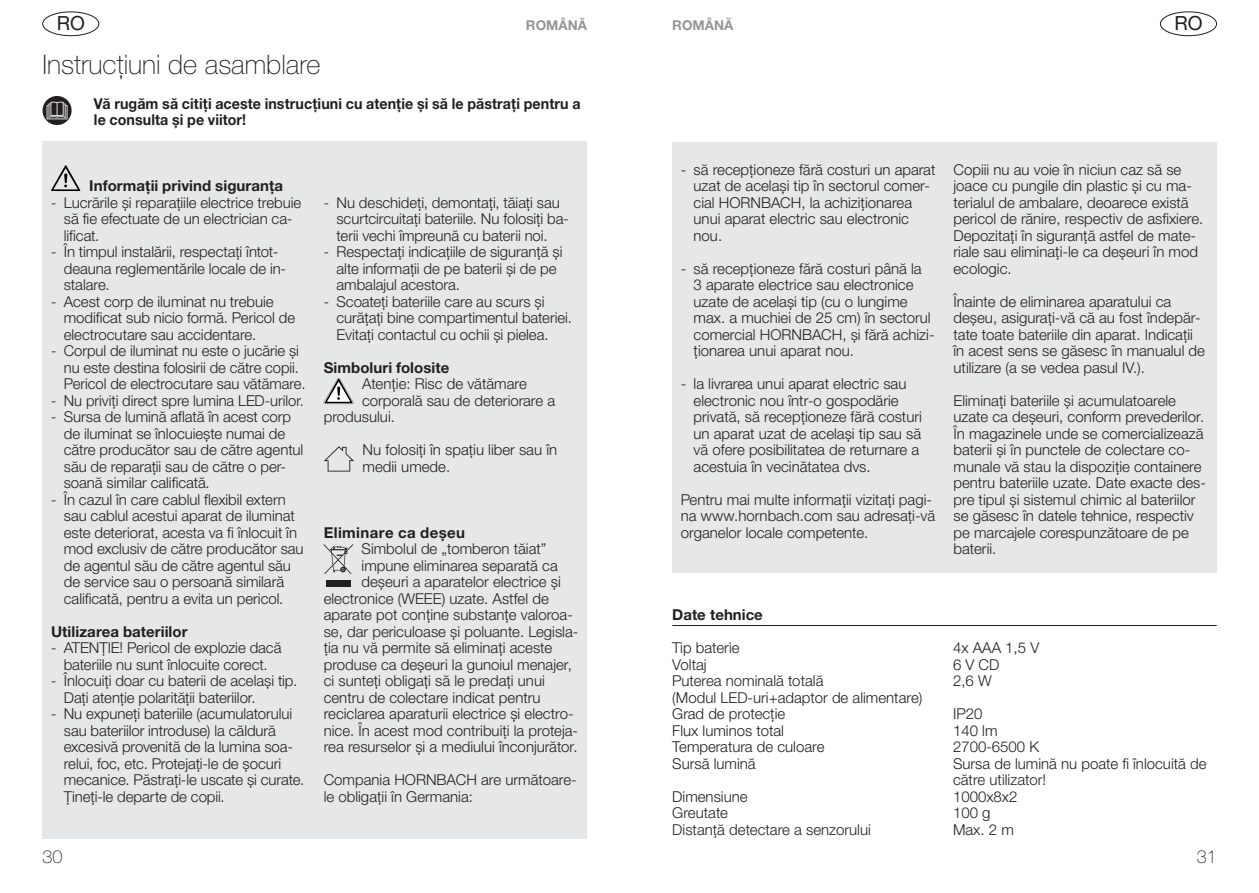
<style>
.page{position:relative;width:1259px;height:893px;background:#fff}
.page>*{position:absolute;margin:0;border:0;box-sizing:border-box;transform-origin:0 0}
.t1{font:100 27px "Helvetica Neue LTW1 G";color:#231f20}
.t2{font:19.5px "Helvetica Neue LTW1 G";color:#231f20}
.t3{font:100 18px "Helvetica Neue LTW1 G";color:#231f20}
.t4{font:300 15px/16.5px "Helvetica Neue LTW1 G";color:#231f20}
.t5{font:300 15px/16.5px "Helvetica Neue LTW1 G";color:#231f20;scale:.95 1}
.t6{font:700 15px/16.5px "Helvetica Neue LTW1 G";letter-spacing:.005em;color:#231f20;scale:.95 1}
.t7{font:700 15px "Helvetica Neue LTW1 G";letter-spacing:.005em;color:#231f20}
.t8{font:700 15px "Helvetica Neue LTW1 G";letter-spacing:.025em;color:#231f20}
.t9{font:700 13.5px "Helvetica Neue LTW1 G";color:#939598}
</style>
<div class="page">
<div style="left:43px;top:12px;width:56px;height:24px;border:1px solid #231f20;border-radius:50%"></div>
<div style="left:43px;top:142px;width:544px;height:697px;background:#e6e7e9"></div>
<svg style="left:51px;top:165px;width:29px;height:26px"></svg>
<svg style="left:324px;top:378px;width:29px;height:27px"></svg>
<svg style="left:324px;top:446px;width:30px;height:26px"></svg>
<svg style="left:324px;top:544px;width:29px;height:30px"></svg>
<div style="left:326px;top:581px;width:25px;height:6px;background:#231f20"></div>
<svg style="left:43px;top:96px;width:29px;height:29px"></svg>
<svg style="left:47px;top:102px;width:20px;height:17px"></svg>
<div style="left:1160px;top:12px;width:56px;height:24px;border:1px solid #231f20;border-radius:50%"></div>
<div style="left:672px;top:142px;width:544px;height:430px;background:#e6e7e9"></div>
<hr style="left:672px;top:625px;width:544px;height:1px;background:#231f20">
<p class="t2" style="left:57px;top:11px;width:30px">RO</p>
<p class="t9" style="left:526px;top:17px;width:62px">ROMÂNĂ</p>
<p class="t1" style="left:43px;top:49px;width:279px">Instrucțiuni de asamblare</p>
<p class="t6" style="left:94px;top:95px;width:513px">Vă rugăm să citiți aceste instrucțiuni cu atenție și să le păstrați pentru a le consulta și pe viitor!</p>
<p class="t7" style="left:89px;top:176px;width:195px">Informații privind siguranța</p>
<p class="t5" style="left:64px;top:194px;width:251px;text-indent:-13px">- Lucrările și reparațiile electrice trebuie să fie efectuate de un electrician ca&shy;lificat.</p>
<p class="t5" style="left:64px;top:243px;width:236px;text-indent:-13px">- În timpul instalării, respectați întot&shy;deauna reglementările locale de in&shy;stalare.</p>
<p class="t5" style="left:64px;top:293px;width:245px;text-indent:-13px">- Acest corp de iluminat nu trebuie modificat sub nicio formă. Pericol de electrocutare sau accidentare.</p>
<p class="t5" style="left:64px;top:342px;width:256px;text-indent:-13px">- Corpul de iluminat nu este o jucărie și nu este destina folosirii de către copii.<br>Pericol de electrocutare sau vătămare.</p>
<p class="t5" style="left:51px;top:392px;width:268px">- Nu priviți direct spre lumina LED-urilor.</p>
<p class="t5" style="left:64px;top:408px;width:254px;text-indent:-13px">- Sursa de lumină aflată în acest corp de iluminat se înlocuiește numai de către producător sau de către agentul său de reparaţii sau de către o per&shy;soană similar calificată.</p>
<p class="t5" style="left:64px;top:491px;width:254px;text-indent:-13px">- În cazul în care cablul flexibil extern sau cablul acestui aparat de iluminat este deteriorat, acesta va fi înlocuit în mod exclusiv de către producător sau de agentul său de către agentul său de service sau o persoană similară calificată, pentru a evita un pericol.</p>
<p class="t7" style="left:51px;top:622px;width:138px">Utilizarea bateriilor</p>
<p class="t5" style="left:51px;top:639px;width:244px;text-align:center">- ATENȚIE! Pericol de explozie dacă bateriile nu sunt înlocuite corect.</p>
<p class="t5" style="left:64px;top:672px;width:247px;text-indent:-13px">- Înlocuiți doar cu baterii de același tip.<br>Dați atenție polarității bateriilor.</p>
<p class="t5" style="left:64px;top:705px;width:255px;text-indent:-13px">- Nu expuneți bateriile (acumulatorului sau bateriilor introduse) la căldură excesivă provenită de la lumina soa&shy;relui, foc, etc. Protejați-le de șocuri mecanice. Păstrați-le uscate și curate.<br>Țineți-le departe de copii.</p>
<p class="t3" style="left:43px;top:846px;width:22px">30</p>
<p class="t5" style="left:336px;top:194px;width:246px;text-indent:-13px">- Nu deschideți, demontați, tăiați sau scurtcircuitați bateriile. Nu folosiți ba&shy;terii vechi împreună cu baterii noi.</p>
<p class="t5" style="left:336px;top:243px;width:239px;text-indent:-13px">- Respectați indicațiile de siguranță și alte informații de pe baterii și de pe ambalajul acestora.</p>
<p class="t5" style="left:336px;top:293px;width:249px;text-indent:-13px">- Scoateți bateriile care au scurs și curățați bine compartimentul bateriei.<br>Evitați contactul cu ochii și pielea.</p>
<p class="t7" style="left:324px;top:358px;width:127px">Simboluri folosite</p>
<p class="t4" style="left:362px;top:375px;width:166px">Atenție: Risc de vătămare</p>
<p class="t4" style="left:362px;top:392px;width:195px">corporală sau de deteriorare a</p>
<p class="t4" style="left:324px;top:408px;width:73px">produsului.</p>
<p class="t4" style="left:363px;top:441px;width:196px">Nu folosiți în spațiu liber sau în medii umede.</p>
<p class="t8" style="left:324px;top:523px;width:143px">Eliminare ca deșeu</p>
<p class="t4" style="left:361px;top:540px;width:186px">Simbolul de „tomberon tăiat”</p>
<p class="t4" style="left:361px;top:557px;width:198px">impune eliminarea separată ca</p>
<p class="t4" style="left:361px;top:573px;width:201px">deșeuri a aparatelor electrice și</p>
<p class="t4" style="left:324px;top:590px;width:226px">electronice (WEEE) uzate. Astfel de</p>
<p class="t4" style="left:324px;top:606px;width:251px">aparate pot conține substanțe valoroa-</p>
<p class="t4" style="left:324px;top:623px;width:256px">se, dar periculoase și poluante. Legisla-</p>
<p class="t4" style="left:324px;top:639px;width:230px">ția nu vă permite să eliminați aceste</p>
<p class="t4" style="left:324px;top:656px;width:250px">produse ca deșeuri la gunoiul menajer,</p>
<p class="t4" style="left:324px;top:672px;width:223px">ci sunteți obligați să le predați unui</p>
<p class="t4" style="left:324px;top:689px;width:218px">centru de colectare indicat pentru</p>
<p class="t4" style="left:324px;top:705px;width:251px">reciclarea aparaturii electrice și electro-</p>
<p class="t4" style="left:324px;top:722px;width:256px">nice. În acest mod contribuiţi la proteja-</p>
<p class="t4" style="left:324px;top:738px;width:255px">rea resurselor și a mediului înconjurător.</p>
<p class="t4" style="left:324px;top:771px;width:254px">Compania HORNBACH are următoare&shy;le obligații în Germania:</p>
<p class="t9" style="left:672px;top:17px;width:62px">ROMÂNĂ</p>
<p class="t2" style="left:1174px;top:11px;width:30px">RO</p>
<p class="t4" style="left:693px;top:161px;width:243px;text-indent:-13px">- să recepționeze fără costuri un aparat uzat de același tip în sectorul comer&shy;cial HORNBACH, la achiziționarea unui aparat electric sau electronic nou.</p>
<p class="t4" style="left:693px;top:260px;width:242px;text-indent:-13px">- să recepționeze fără costuri până la<br>3 aparate electrice sau electronice uzate de același tip (cu o lungime max. a muchiei de 25 cm) în sectorul comercial HORNBACH, și fără achizi&shy;ționarea unui aparat nou.</p>
<p class="t4" style="left:693px;top:375px;width:230px;text-indent:-13px">- la livrarea unui aparat electric sau electronic nou într-o gospodărie privată, să recepționeze fără costuri un aparat uzat de același tip sau să vă ofere posibilitatea de returnare a acestuia în vecinătatea dvs.</p>
<p class="t4" style="left:681px;top:491px;width:256px">Pentru mai multe informații vizitați pagi&shy;na www.hornbach.com sau adresați-vă organelor locale competente.</p>
<p class="t4" style="left:953px;top:161px;width:251px">Copiii nu au voie în niciun caz să se joace cu pungile din plastic și cu ma&shy;terialul de ambalare, deoarece există pericol de rănire, respectiv de asfixiere.<br>Depozitaţi în siguranţă astfel de mate&shy;riale sau eliminaţi-le ca deșeuri în mod ecologic.</p>
<p class="t4" style="left:953px;top:293px;width:253px">Înainte de eliminarea aparatului ca deșeu, asigurați-vă că au fost îndepăr&shy;tate toate bateriile din aparat. Indicații în acest sens se găsesc în manualul de utilizare (a se vedea pasul IV.).</p>
<p class="t4" style="left:953px;top:392px;width:254px">Eliminați bateriile și acumulatoarele uzate ca deșeuri, conform prevederilor.<br>În magazinele unde se comercializează baterii și în punctele de colectare co&shy;munale vă stau la dispoziţie containere pentru bateriile uzate. Date exacte des&shy;pre tipul și sistemul chimic al bateriilor se găsesc în datele tehnice, respectiv pe marcajele corespunzătoare de pe baterii.</p>
<p class="t7" style="left:672px;top:605px;width:92px">Date tehnice</p>
<p class="t4" style="left:672px;top:639px;width:69px">Tip baterie</p>
<p class="t4" style="left:953px;top:639px;width:88px">4x AAA 1,5 V</p>
<p class="t4" style="left:672px;top:656px;width:36px">Voltaj</p>
<p class="t4" style="left:953px;top:656px;width:48px">6 V CD</p>
<p class="t4" style="left:672px;top:672px;width:252px">Puterea nominală totală<br>(Modul LED-uri+adaptor de alimentare)</p>
<p class="t4" style="left:953px;top:672px;width:40px">2,6 W</p>
<p class="t4" style="left:672px;top:705px;width:114px">Grad de protecție</p>
<p class="t4" style="left:953px;top:705px;width:31px">IP20</p>
<p class="t4" style="left:672px;top:722px;width:113px">Flux luminos total</p>
<p class="t4" style="left:953px;top:722px;width:46px">140 lm</p>
<p class="t4" style="left:672px;top:738px;width:154px">Temperatura de culoare</p>
<p class="t4" style="left:953px;top:738px;width:88px">2700-6500 K</p>
<p class="t4" style="left:672px;top:755px;width:85px">Sursă lumină</p>
<p class="t4" style="left:953px;top:755px;width:255px">Sursa de lumină nu poate fi înlocuită de către utilizator!</p>
<p class="t4" style="left:672px;top:788px;width:77px">Dimensiune</p>
<p class="t4" style="left:953px;top:788px;width:66px">1000x8x2</p>
<p class="t4" style="left:672px;top:804px;width:57px">Greutate</p>
<p class="t4" style="left:953px;top:804px;width:39px">100 g</p>
<p class="t4" style="left:672px;top:821px;width:200px">Distanță detectare a senzorului</p>
<p class="t4" style="left:953px;top:821px;width:62px">Max. 2 m</p>
<p class="t3" style="left:1196px;top:846px;width:22px">31</p>
</div>
